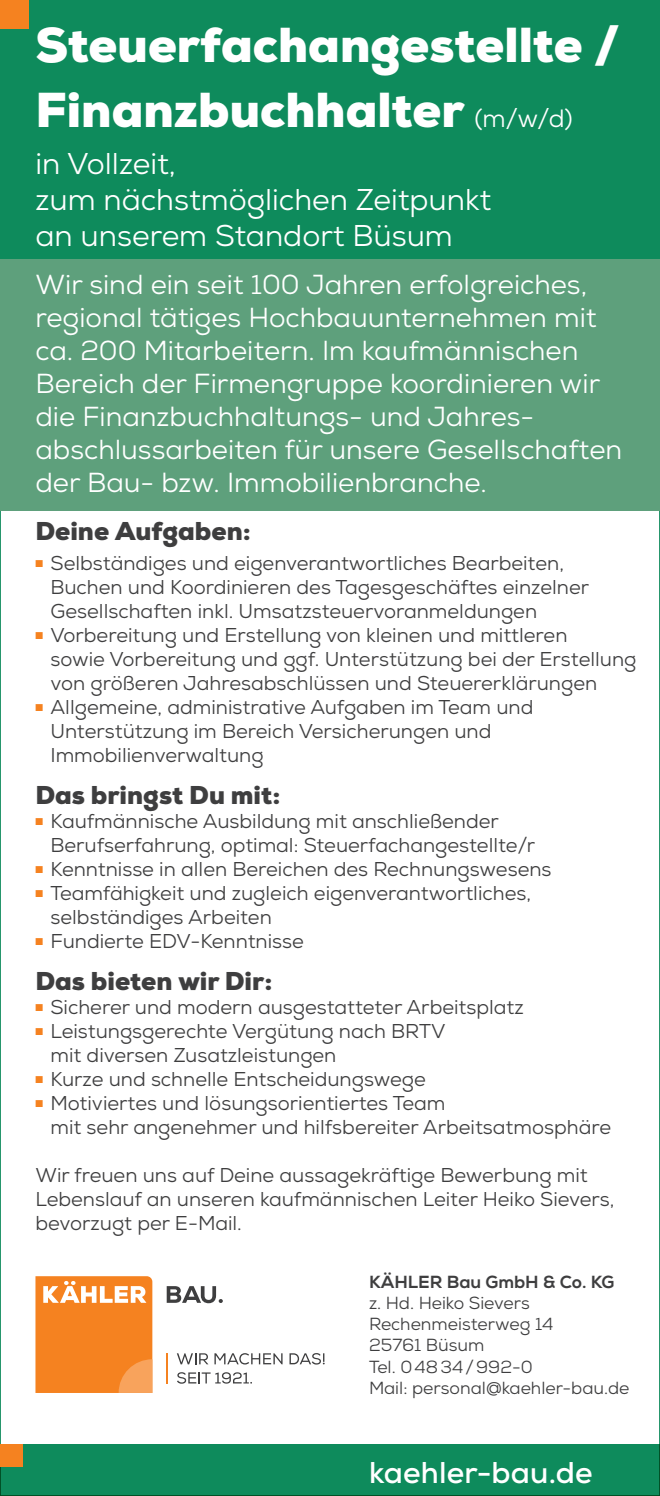
<style>
.page{position:relative;width:660px;height:1496px;background:#fff}
.page>*{position:absolute;margin:0;border:0;box-sizing:border-box;transform-origin:0 0}
.t1{font:900 47.5px/65px "Nexa";color:#fff}
.t2{font:30px/36px "Nexa";color:#fff}
.t3{font:700 30px "Nexa";letter-spacing:.01em;color:#fff}
.t4{font:27.5px/33px "Nexa";color:#fff}
.t5{font:900 25px "Nexa";color:#3e3e3f}
.t6{font:20px/24px "Nexa";color:#3e3e3f}
.t7{font:17.5px/21px "Nexa";color:#3e3e3f}
.t8{font:800 17.5px "Nexa";color:#3e3e3f}
.s1{font-weight:400;font-size:25px}
.s2{color:#f58220}
</style>
<div class="page">
<div style="left:0;top:0;width:659px;height:259px;background:#0e8b5c"></div>
<div style="left:0;top:259px;width:659px;height:251px;background:#5ea07c"></div>
<div style="left:0;top:1444px;width:659px;height:51px;background:#0e8b5c"></div>
<div style="left:0;top:1444px;width:22px;height:22px;background:#f58220"></div>
<div style="left:0;top:0;width:28px;height:28px;background:#f58220"></div>
<hr style="left:166px;top:1353px;width:2px;height:30px;background:#f58220">
<svg style="left:166px;top:1286px;width:56px;height:17px"></svg>
<svg style="left:35px;top:1276px;width:117px;height:116px"></svg>
<svg style="left:177px;top:1353px;width:31px;height:11px"></svg>
<svg style="left:214px;top:1353px;width:68px;height:11px"></svg>
<svg style="left:289px;top:1353px;width:35px;height:11px"></svg>
<svg style="left:177px;top:1372px;width:75px;height:11px"></svg>
<h1 class="t1" style="left:35px;top:12px;width:585px">Steuerfachangestellte /<br>Finanzbuchhalter <span class="s1">(m/w/d)</span></h1>
<h2 class="t2" style="left:35px;top:146px;width:457px">in Vollzeit,<br>zum nächstmöglichen Zeitpunkt an unserem Standort Büsum</h2>
<p class="t4" style="left:35px;top:268px;width:587px">Wir sind ein seit 100 Jahren erfolgreiches, regional tätiges Hochbauunternehmen mit ca. 200 Mitarbeitern. Im kaufmännischen Bereich der Firmengruppe koordinieren wir die Finanzbuchhaltungs- und Jahres&shy;abschlussarbeiten für unsere Gesellschaften der Bau- bzw. Immobilienbranche.</p>
<p class="t5" style="left:35px;top:514px;width:217px">Deine Aufgaben:</p>
<p class="t6" style="left:50px;top:550px;width:539px;text-indent:-15px"><span class="s2">■</span> Selbständiges und eigenverantwortliches Bearbeiten,<br>Buchen und Koordinieren des Tagesgeschäftes einzelner<br>Gesellschaften inkl. Umsatzsteuervoranmeldungen</p>
<p class="t6" style="left:50px;top:622px;width:587px;text-indent:-15px"><span class="s2">■</span> Vorbereitung und Erstellung von kleinen und mittleren<br>sowie Vorbereitung und ggf. Unterstützung bei der Erstellung von größeren Jahresabschlüssen und Steuererklärungen</p>
<p class="t6" style="left:50px;top:694px;width:484px;text-indent:-15px"><span class="s2">■</span> Allgemeine, administrative Aufgaben im Team und<br>Unterstützung im Bereich Versicherungen und<br>Immobilienverwaltung</p>
<p class="t5" style="left:35px;top:778px;width:246px">Das bringst Du mit:</p>
<p class="t6" style="left:50px;top:808px;width:486px;text-indent:-15px"><span class="s2">■</span> Kaufmännische Ausbildung mit anschließender<br>Berufserfahrung, optimal: Steuerfachangestellte/r</p>
<p class="t6" style="left:35px;top:856px;width:517px"><span class="s2">■</span> Kenntnisse in allen Bereichen des Rechnungswesens</p>
<p class="t6" style="left:50px;top:880px;width:481px;text-indent:-15px"><span class="s2">■</span> Teamfähigkeit und zugleich eigenverantwortliches, selbständiges Arbeiten</p>
<p class="t6" style="left:35px;top:928px;width:270px"><span class="s2">■</span> Fundierte EDV-Kenntnisse</p>
<p class="t5" style="left:35px;top:964px;width:238px">Das bieten wir Dir:</p>
<p class="t6" style="left:35px;top:994px;width:489px"><span class="s2">■</span> Sicherer und modern ausgestatteter Arbeitsplatz</p>
<p class="t6" style="left:50px;top:1018px;width:396px;text-indent:-15px"><span class="s2">■</span> Leistungsgerechte Vergütung nach BRTV mit diversen Zusatzleistungen</p>
<p class="t6" style="left:35px;top:1066px;width:391px"><span class="s2">■</span> Kurze und schnelle Entscheidungswege</p>
<p class="t6" style="left:50px;top:1090px;width:561px;text-indent:-15px"><span class="s2">■</span> Motiviertes und lösungsorientiertes Team<br>mit sehr angenehmer und hilfsbereiter Arbeitsatmosphäre</p>
<p class="t6" style="left:35px;top:1162px;width:580px">Wir freuen uns auf Deine aussagekräftige Bewerbung mit<br>Lebenslauf an unseren kaufmännischen Leiter Heiko Sievers, bevorzugt per E-Mail.</p>
<p class="t8" style="left:369px;top:1271px;width:247px">KÄHLER Bau GmbH &amp; Co. KG</p>
<p class="t7" style="left:369px;top:1292px;width:262px">z. Hd. Heiko Sievers<br>Rechenmeisterweg 14<br>25761 Büsum<br>Tel. 04834/992-0<br>Mail: personal@kaehler-bau.de</p>
<h2 class="t3" style="left:369px;top:1453px;width:225px">kaehler-bau.de</h2>
</div>
